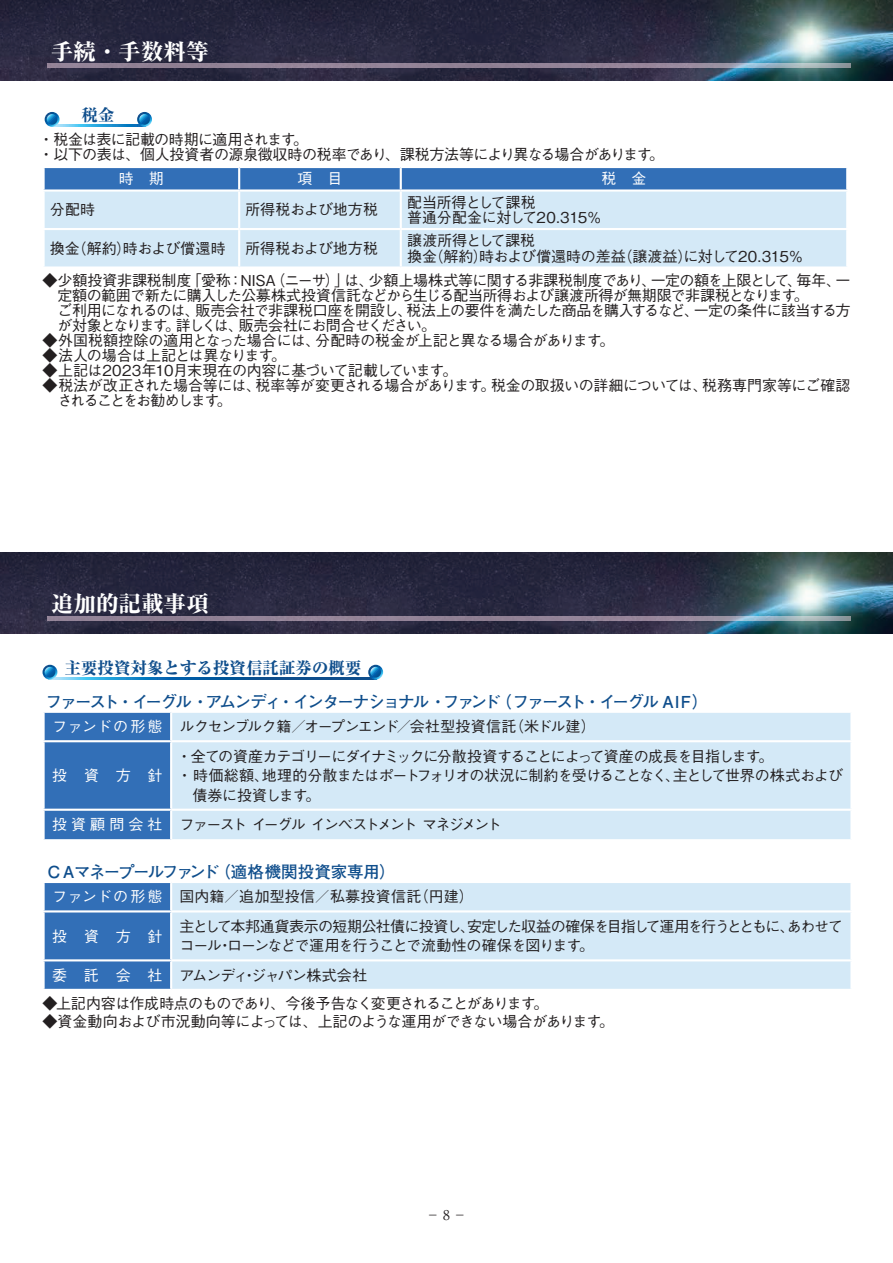
<style>
.page{position:relative;width:893px;height:1263px;background:#fff}
.page>*{position:absolute;margin:0;border:0;box-sizing:border-box;transform-origin:0 0}
.t1{font:800 22.5px "Ryumin Pro";color:#fff}
.t2{font:700 16.5px "Futo Go B101 Pro";letter-spacing:-.105em;color:#0f4e8c}
.t3{font:800 16.5px "Ryumin Pro";color:#0f4e8c}
.t4{font:500 15px/15px "Gothic BBB Pro";letter-spacing:-.045em;color:#231f20}
.t5{font:500 15px/19.5px "Gothic BBB Pro";letter-spacing:-.075em;color:#231f20}
.t6{font:500 15px/15px "Gothic BBB Pro";letter-spacing:-.02em;color:#231f20}
.t7{font:500 15px "Gothic BBB Pro";letter-spacing:-.01em;color:#231f20}
.t8{font:500 15px "Gothic BBB Pro";letter-spacing:-.07em;color:#231f20}
.t9{font:500 15px "Gothic BBB Pro";letter-spacing:-.025em;color:#231f20}
.t10{font:500 15px "Gothic BBB Pro";letter-spacing:-.105em;color:#231f20}
.t11{font:500 15px "Gothic BBB Pro";letter-spacing:.02em;color:#231f20}
.t12{font:500 15px "Gothic BBB Pro";letter-spacing:1.125em;color:#fff}
.t13{font:500 15px "Gothic BBB Pro";letter-spacing:-.005em;color:#231f20}
.t14{font:13.5px "Ryumin Pro";color:#231f20}
.s1{color:#fff}
</style>
<div class="page">
<img style="left:0;top:0;width:893px;height:81px">
<svg style="left:47px;top:64px;width:803px;height:4px;background:#958a9d"></svg>
<svg style="left:54px;top:677px;width:317px;height:2px"></svg>
<svg style="left:43px;top:665px;width:14px;height:15px"></svg>
<svg style="left:45px;top:667px;width:10px;height:10px"></svg>
<svg style="left:368px;top:665px;width:15px;height:15px"></svg>
<svg style="left:370px;top:667px;width:11px;height:10px"></svg>
<img style="left:0;top:553px;width:893px;height:80px">
<svg style="left:47px;top:617px;width:803px;height:4px;background:#958a9d"></svg>
<div style="left:45px;top:168px;width:801px;height:21px;background:#326fb7"></div>
<div style="left:45px;top:192px;width:801px;height:74px;background:#d4e9f7"></div>
<hr style="left:238px;top:168px;width:2px;height:21px;background:#fff">
<hr style="left:400px;top:168px;width:2px;height:21px;background:#fff">
<hr style="left:238px;top:192px;width:2px;height:36px;background:#fff">
<hr style="left:400px;top:192px;width:2px;height:36px;background:#fff">
<hr style="left:43px;top:228px;width:196px;height:2px;background:#fff">
<hr style="left:239px;top:228px;width:162px;height:2px;background:#fff">
<hr style="left:238px;top:230px;width:2px;height:36px;background:#fff">
<hr style="left:401px;top:228px;width:447px;height:2px;background:#fff">
<hr style="left:400px;top:230px;width:2px;height:36px;background:#fff">
<svg style="left:57px;top:124px;width:83px;height:2px"></svg>
<svg style="left:45px;top:112px;width:15px;height:15px"></svg>
<svg style="left:47px;top:114px;width:10px;height:11px"></svg>
<svg style="left:137px;top:112px;width:15px;height:15px"></svg>
<svg style="left:139px;top:114px;width:11px;height:11px"></svg>
<svg style="left:44px;top:713px;width:127px;height:276px"></svg>
<svg style="left:171px;top:713px;width:679px;height:276px;fill:#d4e9f7"></svg>
<hr style="left:43px;top:881px;width:128px;height:2px;background:#fff">
<hr style="left:171px;top:881px;width:682px;height:2px;background:#fff">
<hr style="left:43px;top:713px;width:2px;height:27px;background:#fff">
<hr style="left:43px;top:740px;width:128px;height:2px;background:#fff">
<hr style="left:43px;top:742px;width:2px;height:67px;background:#fff">
<hr style="left:43px;top:809px;width:128px;height:2px;background:#fff">
<hr style="left:43px;top:811px;width:2px;height:28px;background:#fff">
<hr style="left:43px;top:883px;width:2px;height:27px;background:#fff">
<hr style="left:43px;top:910px;width:128px;height:2px;background:#fff">
<hr style="left:43px;top:912px;width:2px;height:47px;background:#fff">
<hr style="left:43px;top:959px;width:128px;height:2px;background:#fff">
<hr style="left:43px;top:961px;width:2px;height:28px;background:#fff">
<hr style="left:170px;top:713px;width:2px;height:27px;background:#fff">
<hr style="left:171px;top:740px;width:682px;height:2px;background:#fff">
<hr style="left:170px;top:742px;width:2px;height:67px;background:#fff">
<hr style="left:171px;top:809px;width:682px;height:2px;background:#fff">
<hr style="left:170px;top:811px;width:2px;height:28px;background:#fff">
<hr style="left:170px;top:883px;width:2px;height:27px;background:#fff">
<hr style="left:171px;top:910px;width:682px;height:2px;background:#fff">
<hr style="left:170px;top:912px;width:2px;height:47px;background:#fff">
<hr style="left:171px;top:959px;width:682px;height:2px;background:#fff">
<hr style="left:170px;top:961px;width:2px;height:28px;background:#fff">
<h1 class="t1" style="left:51px;top:33px;width:159px">手続・手数料等</h1>
<p class="t3" style="left:82px;top:102px;width:34px">税金</p>
<p class="t4" style="left:39px;top:130px;width:627px">・税金は表に記載の時期に適用されます。<br>・以下の表は、個人投資者の源泉徴収時の税率であり、課税方法等により異なる場合があります。</p>
<p class="t12" style="left:119px;top:167px;width:46px">時　期</p>
<p class="t12" style="left:297px;top:167px;width:46px">項　目</p>
<p class="t12" style="left:601px;top:167px;width:46px">税　金</p>
<p class="t4" style="left:50px;top:200px;width:47px">分配時</p>
<p class="t6" style="left:246px;top:200px;width:134px">所得税および地方税</p>
<p class="t6" style="left:407px;top:193px;width:196px">配当所得として課税<br>普通分配金に対して20.315％</p>
<p class="t13" style="left:50px;top:236px;width:177px">換金(解約)時および償還時</p>
<p class="t6" style="left:246px;top:239px;width:134px">所得税および地方税</p>
<p class="t6" style="left:407px;top:231px;width:398px">譲渡所得として課税<br>換金(解約)時および償還時の差益(譲渡益)に対して20.315％</p>
<p class="t4" style="left:57px;top:271px;width:794px;text-indent:-15px">◆少額投資非課税制度「愛称：NISA（ニーサ）」は、少額上場株式等に関する非課税制度であり、一定の額を上限として、毎年、一定額の範囲で新たに購入した公募株式投資信託などから生じる配当所得および譲渡所得が無期限で非課税となります。<br>ご利用になれるのは、販売会社で非課税口座を開設し、税法上の要件を満たした商品を購入するなど、一定の条件に該当する方が対象となります。詳しくは、販売会社にお問合せください。</p>
<p class="t7" style="left:43px;top:328px;width:573px">◆外国税額控除の適用となった場合には、分配時の税金が上記と異なる場合があります。</p>
<p class="t4" style="left:43px;top:346px;width:245px">◆法人の場合は上記とは異なります。</p>
<p class="t9" style="left:43px;top:358px;width:416px">◆上記は2023年10月末現在の内容に基づいて記載しています。</p>
<p class="t4" style="left:57px;top:376px;width:795px;text-indent:-15px">◆税法が改正された場合等には、税率等が変更される場合があります。税金の取扱いの詳細については、税務専門家等にご確認されることをお勧めします。</p>
<h1 class="t1" style="left:51px;top:586px;width:159px">追加的記載事項</h1>
<p class="t3" style="left:65px;top:655px;width:298px">主要投資対象とする投資信託証券の概要</p>
<p class="t2" style="left:46px;top:688px;width:664px">ファースト・イーグル・アムンディ・インターナショナル・ファンド（ファースト・イーグル AIF）</p>
<p class="t4" style="left:52px;top:717px;width:545px"><span class="s1">ファンドの形態</span> ルクセンブルク籍／オープンエンド／会社型投資信託（米ドル建）</p>
<p class="t12" style="left:52px;top:763px;width:112px">投資方針</p>
<p class="t5" style="left:177px;top:744px;width:598px">・全ての資産カテゴリーにダイナミックに分散投資することによって資産の成長を目指します。</p>
<p class="t4" style="left:177px;top:766px;width:667px">・時価総額、地理的分散またはポートフォリオの状況に制約を受けることなく、主として世界の株式および</p>
<p class="t6" style="left:192px;top:786px;width:130px">債券に投資します。</p>
<p class="t10" style="left:52px;top:812px;width:451px"><span class="s1">投資顧問会社</span> ファーストイーグルインベストメントマネジメント</p>
<p class="t2" style="left:46px;top:858px;width:352px">ＣＡマネープールファンド（適格機関投資家専用）</p>
<p class="t11" style="left:52px;top:885px;width:423px"><span class="s1">ファンドの形態</span> 国内籍／追加型投信／私募投資信託（円建）</p>
<p class="t12" style="left:52px;top:924px;width:112px">投資方針</p>
<p class="t5" style="left:180px;top:915px;width:664px">主として本邦通貨表示の短期公社債に投資し、安定した収益の確保を目指して運用を行うとともに、あわせてコール・ローンなどで運用を行うことで流動性の確保を図ります。</p>
<p class="t4" style="left:52px;top:966px;width:317px"><span class="s1">委 託 会 社</span> アムンディ・ジャパン株式会社</p>
<p class="t8" style="left:43px;top:991px;width:507px">◆上記内容は作成時点のものであり、今後予告なく変更されることがあります。</p>
<p class="t4" style="left:43px;top:1012px;width:573px">◆資金動向および市況動向等によっては、上記のような運用ができない場合があります。</p>
<p class="t14" style="left:426px;top:1204px;width:42px">－8－</p>
</div>
